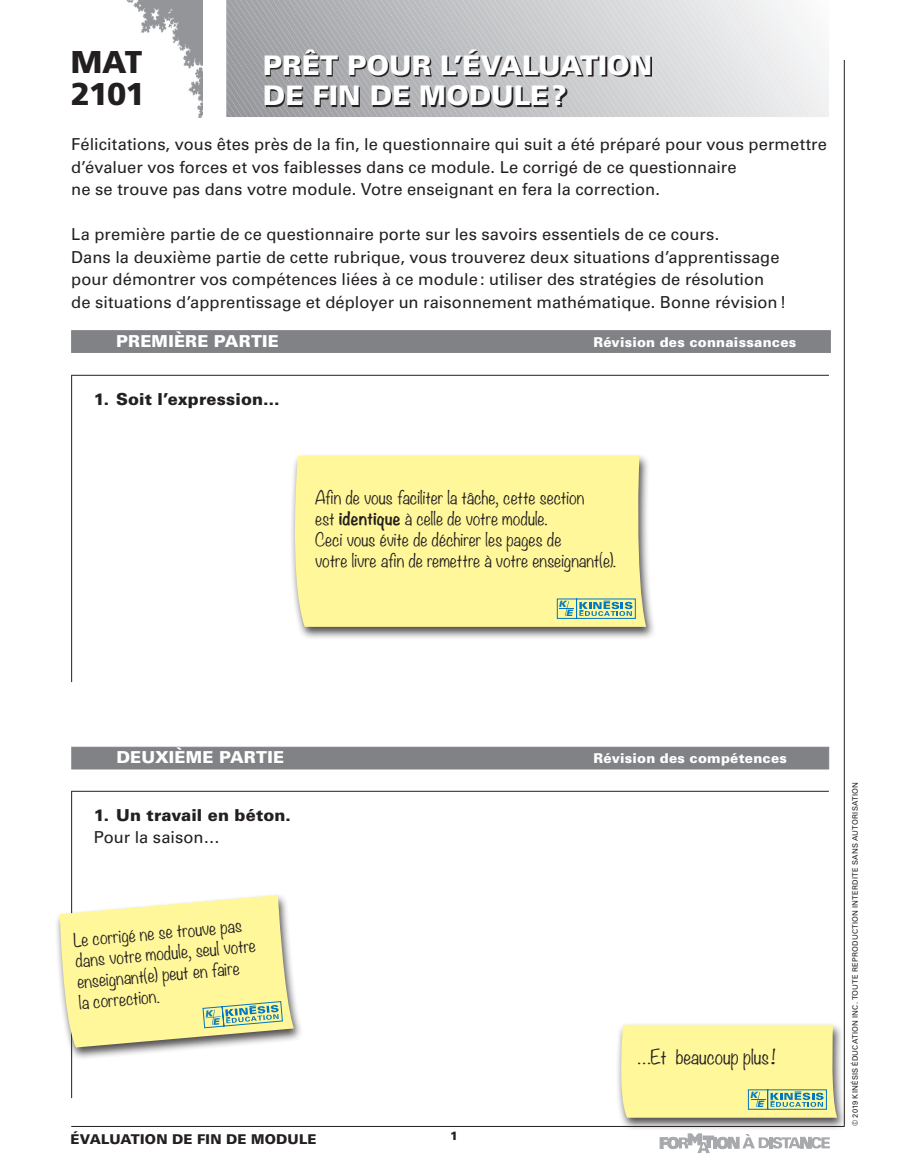
<style>
.page{position:relative;width:902px;height:1172px;background:#fff}
.page>*{position:absolute;margin:0;border:0;box-sizing:border-box;transform-origin:0 0}
.t1{font:900 31.5px/31.5px "Frutiger LT Std";letter-spacing:-.03em;color:#231f20}
.t2{font:900 27px/30px "Univers LT Std";color:#fff}
.t3{font:300 18px "Noteworthy";color:#231f20}
.t4{font:16.5px/22.5px "Univers LT Std";letter-spacing:.005em;color:#231f20}
.t5{font:300 16.5px/21px "Noteworthy";letter-spacing:-.005em;color:#231f20}
.t6{font:900 16.5px "Univers LT Std";letter-spacing:.005em;color:#231f20}
.t7{font:900 16.5px "Univers LT Std";letter-spacing:.01em;color:#fff}
.t8{font:900 13.5px "Univers LT Std";letter-spacing:.015em;color:#fff}
.t9{font:900 13.5px "Univers LT Std";letter-spacing:.015em;color:#231f20}
.t10{font:900 12px "Univers LT Std";color:#231f20}
.t11{font:italic 900 expanded 8.7px/8.7px "Univers LT Std";color:#0077c0}
.t12{font:7.5px "Univers LT Std";letter-spacing:.03em;color:#231f20}
.s1{font-weight:700}
</style>
<div class="page">
<hr style="left:844px;top:60px;width:1px;height:1067px;background:#231f20">
<hr style="left:71px;top:1126px;width:773px;height:1px;background:#231f20">
<svg style="left:660px;top:1134px;width:170px;height:19px"></svg>
<img style="left:126px;top:0;width:77px;height:117px">
<svg style="left:226px;top:0;width:603px;height:117px;background:#cdced0"></svg>
<svg style="left:266px;top:51px;width:386px;height:56px;background:#8b8a8c"></svg>
<div style="left:71px;top:330px;width:760px;height:23px;background:#808285;border:1px solid #808285"></div>
<hr style="left:71px;top:375px;width:758px;height:1px;background:#231f20">
<hr style="left:71px;top:375px;width:1px;height:307px;background:#231f20">
<div style="left:71px;top:747px;width:758px;height:22px;background:#808285"></div>
<hr style="left:71px;top:791px;width:758px;height:1px;background:#231f20">
<hr style="left:71px;top:791px;width:1px;height:307px;background:#231f20">
<div style="left:54px;top:893px;width:250px;height:167px;background:#231f20;opacity:.8"></div>
<div style="left:615px;top:1022px;width:232px;height:109px;background:#231f20;opacity:.8"></div>
<svg style="left:617px;top:1025px;width:220px;height:93px;background:#f4f19d"></svg>
<div style="left:289px;top:453px;width:367px;height:187px;background:#231f20;opacity:.8"></div>
<div style="left:289px;top:456px;width:357px;height:171px;background:#fff79a"></div>
<svg style="left:556px;top:598px;width:80px;height:21px;background:#a5c9a7"></svg>
<svg style="left:60px;top:895px;width:234px;height:152px;background:#f3efa4"></svg>
<h1 class="t1" style="left:71px;top:46px;width:76px">MAT<br>2101</h1>
<h2 class="t2" style="left:263px;top:50px;width:391px">PRÊT POUR L’ÉVALUATION<br>DE FIN DE MODULE?</h2>
<p class="t4" style="left:71px;top:133px;width:757px">Félicitations, vous êtes près de la fin, le questionnaire qui suit a été préparé pour vous permettre d’évaluer vos forces et vos faiblesses dans ce module. Le corrigé de ce questionnaire<br>ne se trouve pas dans votre module. Votre enseignant en fera la correction.</p>
<p class="t4" style="left:71px;top:223px;width:716px">La première partie de ce questionnaire porte sur les savoirs essentiels de ce cours.<br>Dans la deuxième partie de cette rubrique, vous trouverez deux situations d’apprentissage pour démontrer vos compétences liées à ce module: utiliser des stratégies de résolution de situations d’apprentissage et déployer un raisonnement mathématique. Bonne révision!</p>
<p class="t7" style="left:116px;top:330px;width:164px">PREMIÈRE PARTIE</p>
<p class="t8" style="left:593px;top:333px;width:204px">Révision des connaissances</p>
<p class="t6" style="left:94px;top:389px;width:187px">1. Soit l’expression…</p>
<p class="t5" style="left:315px;top:486px;width:302px">Afin de vous faciliter la tâche, cette section<br>est <span class="s1">identique</span> à celle de votre module.<br>Ceci vous évite de déchirer les pages de<br>votre livre afin de remettre à votre enseignant(e).</p>
<p class="t11" style="left:566px;top:600px;width:9px;text-indent:-7px">K<br>E</p>
<p class="t7" style="left:116px;top:747px;width:169px">DEUXIÈME PARTIE</p>
<p class="t8" style="left:593px;top:750px;width:195px">Révision des compétences</p>
<p class="t6" style="left:94px;top:805px;width:199px">1. Un travail en béton.</p>
<p class="t4" style="left:94px;top:826px;width:128px">Pour la saison…</p>
<p class="t5" style="left:73px;top:929px;width:182px;rotate:-5deg">Le corrigé ne se trouve pas dans votre module, seul votre enseignant(e) peut en faire<br>la correction.</p>
<p class="t9" style="left:71px;top:1130px;width:247px">ÉVALUATION DE FIN DE MODULE</p>
<p class="t10" style="left:450px;top:1128px;width:10px">1</p>
<p class="t3" style="left:638px;top:1041px;width:140px">…Et beaucoup plus !</p>
<p class="t11" style="left:757px;top:1091px;width:9px;text-indent:-7px">K<br>E</p>
<p class="t12" style="left:851px;top:1126px;width:345px;rotate:-90deg">© 2019 KINÉSIS ÉDUCATION INC. TOUTE REPRODUCTION INTERDITE SANS AUTORISATION</p>
</div>
